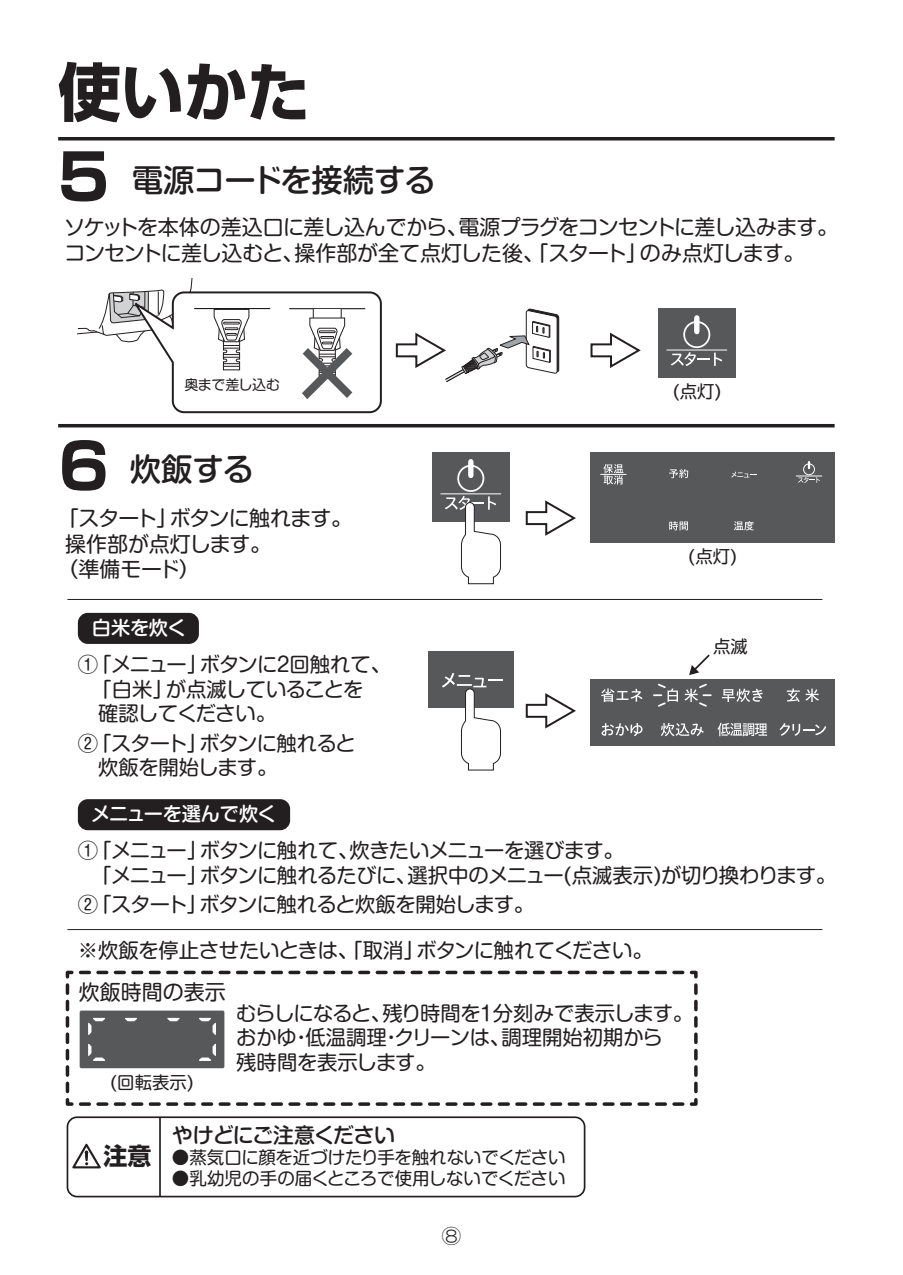
<style>
.page{position:relative;width:903px;height:1275px;background:#fff}
.page>*{position:absolute;margin:0;border:0;box-sizing:border-box;transform-origin:0 0}
.t1{font:700 63px "Shin Go Pro";color:#231f20}
.t2{font:500 31.5px "Shin M Go Pro";letter-spacing:-.015em;color:#231f20}
.t3{font:700 23.97px "Shin Go Pro";color:#231f20}
.t4{font:21px/25.2px "Shin M Go Pro";letter-spacing:-.03em;color:#231f20}
.t5{font:21px "Shin M Go Pro";letter-spacing:-.05em;color:#231f20}
.t6{font:500 21px "Shin M Go Pro";letter-spacing:-.04em;color:#231f20}
.t7{font:21px "Shin M Go Pro";letter-spacing:-.01em;color:#231f20}
.t8{font:21px "Shin M Go Pro";color:#231f20}
.t9{font:20.3px/24.5px "Shin M Go Pro";letter-spacing:-.035em;color:#231f20}
.t10{font:500 19.25px "Shin M Go Pro";letter-spacing:-.02em;color:#fff}
.t11{font:19.25px "HG Maru Gothic MPRO";color:#231f20}
.t12{font:17.5px "Shin M Go Pro";letter-spacing:-.015em;color:#231f20}
.t13{font:17.32px "Shin M Go Pro";color:#231f20}
.t14{font:14px "Shin M Go Pro";letter-spacing:-.025em;color:#231f20}
.s1{font-family:"Shin Go Pro";font-weight:700;font-size:63px}
</style>
<div class="page">
<hr style="left:58px;top:137px;width:776px;height:3px;background:#231f20">
<hr style="left:58px;top:424px;width:776px;height:3px;background:#231f20">
<svg style="left:590px;top:332px;width:51px;height:36px"></svg>
<svg style="left:77px;top:278px;width:305px;height:136px"></svg>
<hr style="left:194px;top:308px;width:76px;height:1px;background:#030303">
<div style="left:78px;top:613px;width:121px;height:31px;background:#231f20;border-radius:10px"></div>
<svg style="left:395px;top:309px;width:165px;height:73px"></svg>
<svg style="left:72px;top:1144px;width:29px;height:24px"></svg>
<hr style="left:159px;top:1117px;width:2px;height:80px;background:#231f20">
<div style="left:67px;top:1116px;width:518px;height:81px;border:2px solid #231f20;border-radius:10px"></div>
<svg style="left:658px;top:309px;width:78px;height:68px;background:#646567"></svg>
<svg style="left:525px;top:500px;width:51px;height:36px"></svg>
<svg style="left:432px;top:452px;width:78px;height:133px"></svg>
<div style="left:591px;top:452px;width:243px;height:91px;background:#57585a"></div>
<div style="left:78px;top:799px;width:212px;height:31px;background:#231f20;border-radius:10px"></div>
<svg style="left:525px;top:693px;width:51px;height:36px"></svg>
<svg style="left:591px;top:654px;width:243px;height:91px"></svg>
<svg style="left:429px;top:652px;width:84px;height:119px"></svg>
<hr style="left:67px;top:599px;width:755px;height:1px;background:#231f20">
<hr style="left:67px;top:929px;width:755px;height:1px;background:#231f20">
<svg style="left:65px;top:970px;width:633px;height:136px"></svg>
<h1 class="t1" style="left:58px;top:42px;width:253px">使いかた</h1>
<h2 class="t2" style="left:52px;top:154px;width:385px"><span class="s1">５</span>電源コードを接続する</h2>
<p class="t4" style="left:64px;top:212px;width:775px">ソケットを本体の差込口に差し込んでから、電源プラグをコンセントに差し込みます。コンセントに差し込むと、操作部が全て点灯した後、「スタート」のみ点灯します。</p>
<p class="t14" style="left:184px;top:374px;width:97px">奥まで差し込む</p>
<h2 class="t2" style="left:58px;top:443px;width:198px"><span class="s1">6</span> 炊飯する</h2>
<p class="t5" style="left:58px;top:501px;width:295px">「スタート」ボタンに触れます。</p>
<p class="t7" style="left:65px;top:527px;width:208px">操作部が点灯します。</p>
<p class="t4" style="left:58px;top:554px;width:144px">（準備モード）</p>
<p class="t10" style="left:92px;top:612px;width:96px">白米を炊く</p>
<p class="t9" style="left:78px;top:650px;width:315px">①「メニュー」ボタンに２回触れて、　「白米」が点滅していることを<br>　確認してください。</p>
<p class="t9" style="left:78px;top:729px;width:279px">②「スタート」ボタンに触れると　炊飯を開始します。</p>
<p class="t13" style="left:673px;top:377px;width:50px">(点灯)</p>
<p class="t13" style="left:688px;top:543px;width:50px">(点灯)</p>
<p class="t13" style="left:713px;top:633px;width:36px">点滅</p>
<p class="t10" style="left:91px;top:798px;width:187px">メニューを選んで炊く</p>
<p class="t9" style="left:78px;top:836px;width:760px">①「メニュー」ボタンに触れて、炊きたいメニューを選びます。<br>　「メニュー」ボタンに触れるたびに、選択中のメニュー(点滅表示)が切り換わります。</p>
<p class="t9" style="left:78px;top:890px;width:458px">②「スタート」ボタンに触れると炊飯を開始します。</p>
<p class="t9" style="left:78px;top:935px;width:576px">※炊飯を停止させたいときは、「取消」ボタンに触れてください。</p>
<p class="t8" style="left:79px;top:975px;width:148px">炊飯時間の表示</p>
<p class="t13" style="left:111px;top:1068px;width:84px">(回転表示)</p>
<p class="t9" style="left:236px;top:998px;width:458px">むらしになると、残り時間を１分刻みで表示します。おかゆ・低温調理・クリーンは、調理開始初期から<br>残時間を表示します。</p>
<p class="t3" style="left:104px;top:1137px;width:50px">注意</p>
<p class="t6" style="left:172px;top:1118px;width:225px">やけどにご注意ください</p>
<p class="t12" style="left:172px;top:1143px;width:395px">●蒸気口に顔を近づけたり手を触れないでください</p>
<p class="t12" style="left:172px;top:1164px;width:395px">●乳幼児の手の届くところで使用しないでください</p>
<p class="t11" style="left:442px;top:1226px;width:21px">⑧</p>
</div>
